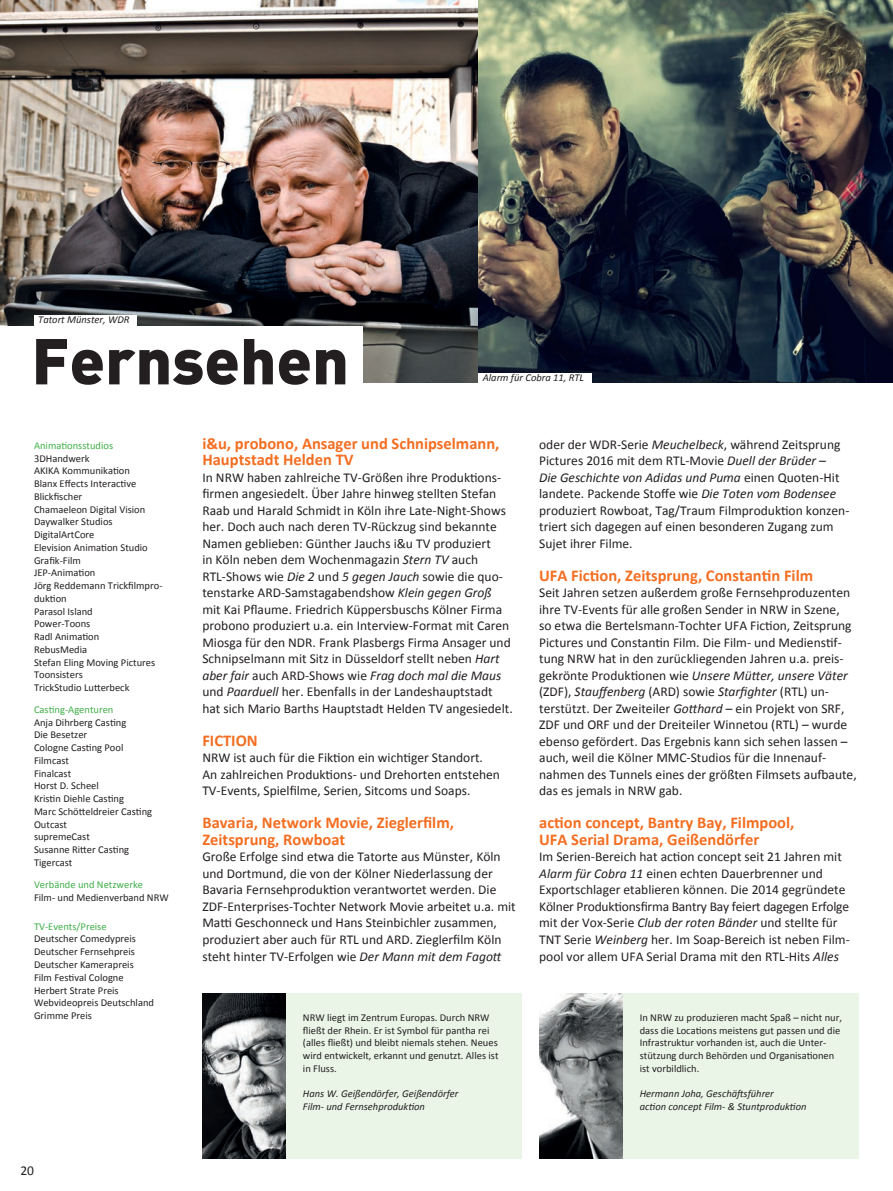
<style>
.page{position:relative;width:893px;height:1191px;background:#fff}
.page>*{position:absolute;margin:0;border:0;box-sizing:border-box;transform-origin:0 0}
.t1{font:900 63.75px "DIN";color:#231f20}
.SC_Fliesstext{font:700 16.5px/16.5px "Calibri";color:#f36e21}
.SC_Fliesstext-2{font:13.5px/16.5px "Calibri";color:#231f20}
.t2{font:10.5px/12.8px "Calibri";color:#231f20}
.t3{font:italic 10.5px "Calibri";color:#231f20}
.t4{font:10.5px "Calibri";color:#40ae49}
.s1{font-style:italic}
</style>
<div class="page">
<img style="left:0;top:0;width:479px;height:383px">
<img style="left:479px;top:0;width:413px;height:383px">
<div style="left:202px;top:993px;width:320px;height:165px;background:#eaf5e8"></div>
<img style="left:202px;top:993px;width:84px;height:165px">
<div style="left:539px;top:993px;width:320px;height:165px;background:#eaf5e8"></div>
<img style="left:539px;top:993px;width:84px;height:165px">
<div style="left:0;top:326px;width:363px;height:65px;background:#fff"></div>
<div style="left:34px;top:315px;width:102px;height:11px;background:#fff"></div>
<div style="left:479px;top:373px;width:113px;height:10px;background:#fff"></div>
<p class="t3" style="left:38px;top:313px;width:93px">Tatort Münster, WDR</p>
<p class="t1" style="left:32px;top:319px;width:319px">Fernsehen</p>
<p class="t3" style="left:483px;top:370px;width:103px">Alarm für Cobra 11, RTL</p>
<p class="t4" style="left:34px;top:439px;width:81px">Animationsstudios</p>
<p class="t2" style="left:34px;top:452px;width:57px">3DHandwerk</p>
<p class="t2" style="left:34px;top:464px;width:98px">AKIKA Kommunikation</p>
<p class="t2" style="left:34px;top:477px;width:104px">Blanx Effects Interactive</p>
<p class="t2" style="left:34px;top:490px;width:50px">Blickfischer</p>
<p class="t2" style="left:34px;top:503px;width:113px">Chamaeleon Digital Vision</p>
<p class="t2" style="left:34px;top:515px;width:80px">Daywalker Studios</p>
<p class="t2" style="left:34px;top:528px;width:62px">DigitalArtCore</p>
<p class="t2" style="left:34px;top:541px;width:115px">Elevision Animation Studio</p>
<p class="t2" style="left:34px;top:554px;width:48px">Grafik-Film</p>
<p class="t2" style="left:34px;top:566px;width:63px">JEP-Animation</p>
<p class="t2" style="left:34px;top:579px;width:130px">Jörg Reddemann Trickfilmpro&shy;duktion</p>
<p class="t2" style="left:34px;top:605px;width:60px">Parasol Island</p>
<p class="t2" style="left:34px;top:617px;width:58px">Power-Toons</p>
<p class="t2" style="left:34px;top:630px;width:67px">Radl Animation</p>
<p class="t2" style="left:34px;top:643px;width:55px">RebusMedia</p>
<p class="t2" style="left:34px;top:656px;width:123px">Stefan Eling Moving Pictures</p>
<p class="t2" style="left:34px;top:668px;width:50px">Toonsisters</p>
<p class="t2" style="left:34px;top:681px;width:97px">TrickStudio Lutterbeck</p>
<p class="t4" style="left:34px;top:703px;width:81px">Casting-Agenturen</p>
<p class="t2" style="left:34px;top:716px;width:94px">Anja Dihrberg Casting</p>
<p class="t2" style="left:34px;top:728px;width:55px">Die Besetzer</p>
<p class="t2" style="left:34px;top:741px;width:91px">Cologne Casting Pool</p>
<p class="t2" style="left:34px;top:754px;width:37px">Filmcast</p>
<p class="t2" style="left:34px;top:767px;width:39px">Finalcast</p>
<p class="t2" style="left:34px;top:779px;width:66px">Horst D. Scheel</p>
<p class="t2" style="left:34px;top:792px;width:92px">Kristin Diehle Casting</p>
<p class="t2" style="left:34px;top:805px;width:120px">Marc Schötteldreier Casting</p>
<p class="t2" style="left:34px;top:818px;width:35px">Outcast</p>
<p class="t2" style="left:34px;top:830px;width:57px">supremeCast</p>
<p class="t2" style="left:34px;top:843px;width:97px">Susanne Ritter Casting</p>
<p class="t2" style="left:34px;top:856px;width:40px">Tigercast</p>
<p class="t4" style="left:34px;top:878px;width:111px">Verbände und Netzwerke</p>
<p class="t2" style="left:34px;top:891px;width:136px">Film- und Medienverband NRW</p>
<p class="t4" style="left:34px;top:919px;width:74px">TV-Events/Preise</p>
<p class="t2" style="left:34px;top:932px;width:103px">Deutscher Comedypreis</p>
<p class="t2" style="left:34px;top:945px;width:103px">Deutscher Fernsehpreis</p>
<p class="t2" style="left:34px;top:958px;width:101px">Deutscher Kamerapreis</p>
<p class="t2" style="left:34px;top:971px;width:91px">Film Festival Cologne</p>
<p class="t2" style="left:34px;top:983px;width:86px">Herbert Strate Preis</p>
<p class="t2" style="left:34px;top:996px;width:122px">Webvideopreis Deutschland</p>
<p class="t2" style="left:34px;top:1009px;width:59px">Grimme Preis</p>
<p class="SC_Fliesstext-2" style="left:20px;top:1162px;width:15px">20</p>
<p class="SC_Fliesstext" style="left:202px;top:435px;width:299px">i&amp;u, probono, Ansager und Schnipselmann,<br>Hauptstadt Helden TV</p>
<p class="SC_Fliesstext-2" style="left:202px;top:469px;width:312px">In NRW haben zahlreiche TV-Größen ihre Produktions&shy;firmen angesiedelt. Über Jahre hinweg stellten Stefan Raab und Harald Schmidt in Köln ihre Late-Night-Shows her. Doch auch nach deren TV-Rückzug sind bekannte Namen geblieben: Günther Jauchs i&amp;u TV produziert<br>in Köln neben dem Wochenmagazin <span class="s1">Stern TV</span> auch RTL-Shows wie <span class="s1">Die 2</span> und <span class="s1">5 gegen Jauch</span> sowie die quo&shy;tenstarke ARD-Samstagabendshow <span class="s1">Klein gegen Groß </span>mit Kai Pflaume. Friedrich Küppersbuschs Kölner Firma probono produziert u.a. ein Interview-Format mit Caren Miosga für den NDR. Frank Plasbergs Firma Ansager und Schnipselmann mit Sitz in Düsseldorf stellt neben <span class="s1">Hart aber fair</span> auch ARD-Shows wie <span class="s1">Frag doch mal die Maus </span>und <span class="s1">Paarduell</span> her. Ebenfalls in der Landeshauptstadt hat sich Mario Barths Hauptstadt Helden TV angesiedelt.</p>
<p class="SC_Fliesstext" style="left:202px;top:732px;width:57px">FICTION</p>
<p class="SC_Fliesstext-2" style="left:202px;top:749px;width:299px">NRW ist auch für die Fiktion ein wichtiger Standort.<br>An zahlreichen Produktions- und Drehorten entstehen<br>TV-Events, Spielfilme, Serien, Sitcoms und Soaps.</p>
<p class="SC_Fliesstext" style="left:202px;top:814px;width:253px">Bavaria, Network Movie, Zieglerfilm,<br>Zeitsprung, Rowboat</p>
<p class="SC_Fliesstext-2" style="left:202px;top:848px;width:315px">Große Erfolge sind etwa die Tatorte aus Münster, Köln und Dortmund, die von der Kölner Niederlassung der Bavaria Fernsehproduktion verantwortet werden. Die ZDF-Enterprises-Tochter Network Movie arbeitet u.a. mit Matti Geschonneck und Hans Steinbichler zusammen, produziert aber auch für RTL und ARD. Zieglerfilm Köln steht hinter TV-Erfolgen wie <span class="s1">Der Mann mit dem Fagott</span></p>
<p class="t2" style="left:303px;top:1011px;width:197px">NRW liegt im Zentrum Europas. Durch NRW fließt der Rhein. Er ist Symbol für pantha rei (alles fließt) und bleibt niemals stehen. Neues wird entwickelt, erkannt und genutzt. Alles ist in Fluss.</p>
<p class="t3" style="left:303px;top:1086px;width:157px">Hans W. Geißendörfer, Geißendörfer</p>
<p class="t3" style="left:303px;top:1099px;width:124px">Film- und Fernsehproduktion</p>
<p class="SC_Fliesstext-2" style="left:539px;top:436px;width:312px">oder der WDR-Serie <span class="s1">Meuchelbeck</span>, während Zeitsprung Pictures 2016 mit dem RTL-Movie <span class="s1">Duell der Brüder –<br>Die Geschichte von Adidas und Puma</span> einen Quoten-Hit landete. Packende Stoffe wie <span class="s1">Die Toten vom Bodensee </span>produziert Rowboat, Tag/Traum Filmproduktion konzen&shy;triert sich dagegen auf einen besonderen Zugang zum Sujet ihrer Filme.</p>
<p class="SC_Fliesstext" style="left:539px;top:567px;width:275px">UFA Fiction, Zeitsprung, Constantin Film</p>
<p class="SC_Fliesstext-2" style="left:539px;top:584px;width:319px">Seit Jahren setzen außerdem große Fernsehproduzenten ihre TV-Events für alle großen Sender in NRW in Szene,<br>so etwa die Bertelsmann-Tochter UFA Fiction, Zeitsprung Pictures und Constantin Film. Die Film- und Medienstif&shy;tung NRW hat in den zurückliegenden Jahren u.a. preis&shy;gekrönte Produktionen wie <span class="s1">Unsere Mütter, unsere Väter </span>(ZDF), <span class="s1">Stauffenberg</span> (ARD) sowie <span class="s1">Starfighter</span> (RTL) un&shy;terstützt. Der Zweiteiler <span class="s1">Gotthard</span> – ein Projekt von SRF, ZDF und ORF und der Dreiteiler Winnetou (RTL) – wurde ebenso gefördert. Das Ergebnis kann sich sehen lassen – auch, weil die Kölner MMC-Studios für die Innenauf&shy;nahmen des Tunnels eines der größten Filmsets aufbaute, das es jemals in NRW gab.</p>
<p class="SC_Fliesstext" style="left:539px;top:814px;width:257px">action concept, Bantry Bay, Filmpool,<br>UFA Serial Drama, Geißendörfer</p>
<p class="SC_Fliesstext-2" style="left:539px;top:848px;width:312px">Im Serien-Bereich hat action concept seit 21 Jahren mit <span class="s1">Alarm für Cobra 11</span> einen echten Dauerbrenner und Exportschlager etablieren können. Die 2014 gegründete Kölner Produktionsfirma Bantry Bay feiert dagegen Erfolge mit der Vox-Serie <span class="s1">Club der roten Bänder</span> und stellte für TNT Serie <span class="s1">Weinberg</span> her. Im Soap-Bereich ist neben Film&shy;pool vor allem UFA Serial Drama mit den RTL-Hits <span class="s1">Alles</span></p>
<p class="t2" style="left:640px;top:1011px;width:204px">In NRW zu produzieren macht Spaß – nicht nur, dass die Locations meistens gut passen und die Infrastruktur vorhanden ist, auch die Unter&shy;stützung durch Behörden und Organisationen ist vorbildlich.</p>
<p class="t3" style="left:640px;top:1086px;width:136px">Hermann Joha, Geschäftsführer</p>
<p class="t3" style="left:640px;top:1099px;width:168px">action concept Film- &amp; Stuntproduktion</p>
</div>
